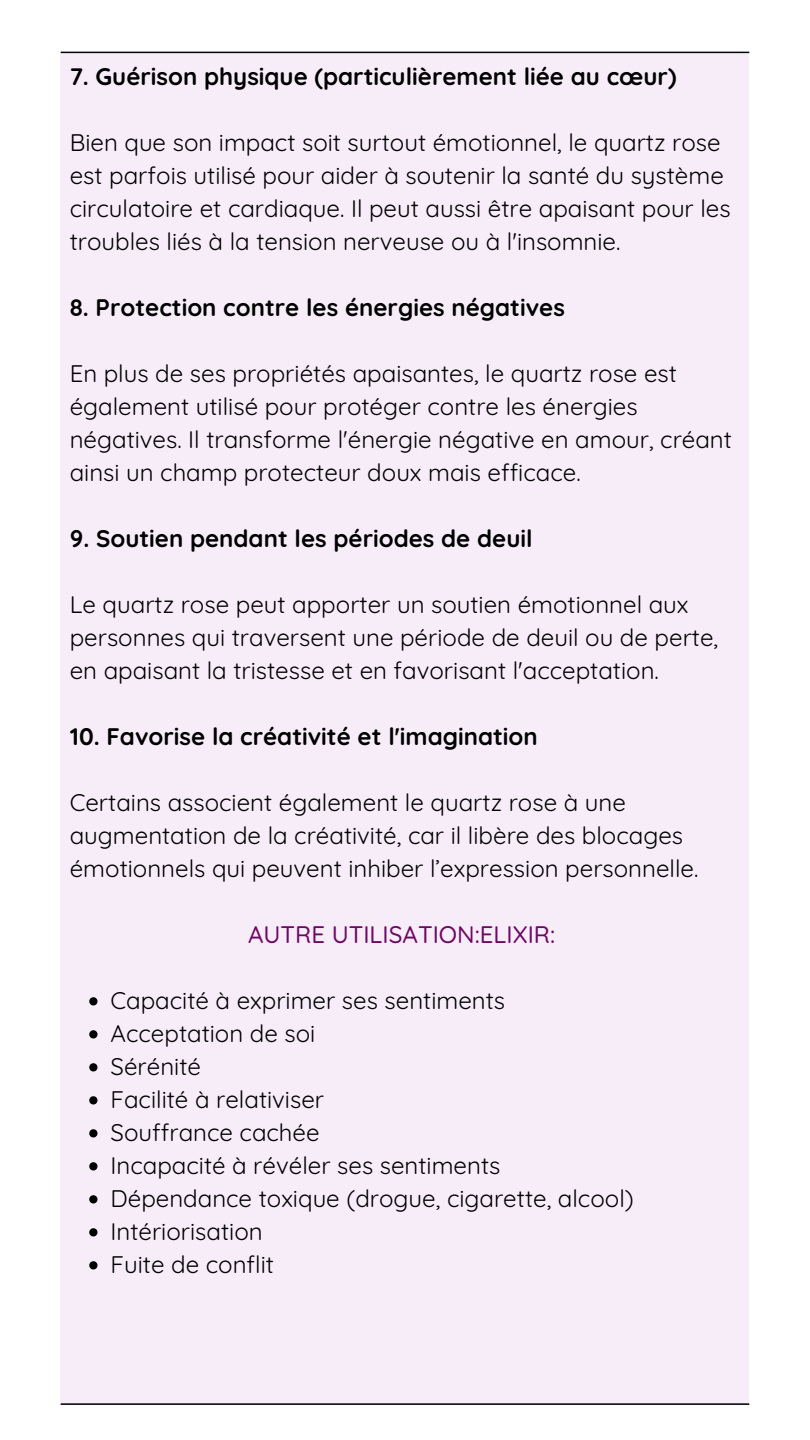
<style>
.page{position:relative;width:810px;height:1440px;background:#fff}
.page>*{position:absolute;margin:0;border:0;box-sizing:border-box;transform-origin:0 0}
.t1{font:24px/33px "Quicksand";color:#000}
.t2{font:700 24px "Quicksand";color:#000}
.t3{font:500 24px "Quicksand";color:#6d0965}
</style>
<div class="page">
<div style="left:61px;top:52px;width:688px;height:1352px;background:#f7edf9"></div>
<svg style="left:89px;top:997px;width:9px;height:8px"></svg>
<svg style="left:89px;top:1030px;width:9px;height:8px"></svg>
<svg style="left:89px;top:1063px;width:9px;height:8px"></svg>
<svg style="left:89px;top:1096px;width:9px;height:8px"></svg>
<svg style="left:89px;top:1129px;width:9px;height:8px"></svg>
<svg style="left:89px;top:1162px;width:9px;height:8px"></svg>
<svg style="left:89px;top:1195px;width:9px;height:8px"></svg>
<svg style="left:89px;top:1228px;width:9px;height:8px"></svg>
<svg style="left:89px;top:1261px;width:9px;height:8px"></svg>
<hr style="left:61px;top:52px;width:688px;height:1px;background:#000">
<hr style="left:61px;top:1403px;width:688px;height:2px;background:#000">
<p class="t2" style="left:70px;top:61px;width:608px">7. Guérison physique (particulièrement liée au cœur)</p>
<p class="t1" style="left:70px;top:126px;width:663px">Bien que son impact soit surtout émotionnel, le quartz rose est parfois utilisé pour aider à soutenir la santé du système circulatoire et cardiaque. Il peut aussi être apaisant pour les troubles liés à la tension nerveuse ou à l'insomnie.</p>
<p class="t2" style="left:70px;top:292px;width:497px">8. Protection contre les énergies négatives</p>
<p class="t1" style="left:70px;top:357px;width:664px">En plus de ses propriétés apaisantes, le quartz rose est également utilisé pour protéger contre les énergies négatives. Il transforme l'énergie négative en amour, créant ainsi un champ protecteur doux mais efficace.</p>
<p class="t2" style="left:70px;top:523px;width:464px">9. Soutien pendant les périodes de deuil</p>
<p class="t1" style="left:70px;top:588px;width:650px">Le quartz rose peut apporter un soutien émotionnel aux personnes qui traversent une période de deuil ou de perte, en apaisant la tristesse et en favorisant l'acceptation.</p>
<p class="t2" style="left:70px;top:721px;width:470px">10. Favorise la créativité et l'imagination</p>
<p class="t1" style="left:70px;top:786px;width:630px">Certains associent également le quartz rose à une augmentation de la créativité, car il libère des blocages émotionnels qui peuvent inhiber l’expression personnelle.</p>
<p class="t3" style="left:248px;top:919px;width:309px">AUTRE UTILISATION:ELIXIR:</p>
<p class="t1" style="left:111px;top:984px;width:396px">Capacité à exprimer ses sentiments</p>
<p class="t1" style="left:111px;top:1017px;width:206px">Acceptation de soi</p>
<p class="t1" style="left:111px;top:1050px;width:92px">Sérénité</p>
<p class="t1" style="left:111px;top:1083px;width:215px">Facilité à relativiser</p>
<p class="t1" style="left:111px;top:1116px;width:211px">Souffrance cachée</p>
<p class="t1" style="left:111px;top:1149px;width:391px">Incapacité à révéler ses sentiments</p>
<p class="t1" style="left:111px;top:1182px;width:525px">Dépendance toxique (drogue, cigarette, alcool)</p>
<p class="t1" style="left:111px;top:1215px;width:154px">Intériorisation</p>
<p class="t1" style="left:111px;top:1248px;width:165px">Fuite de conflit</p>
</div>
